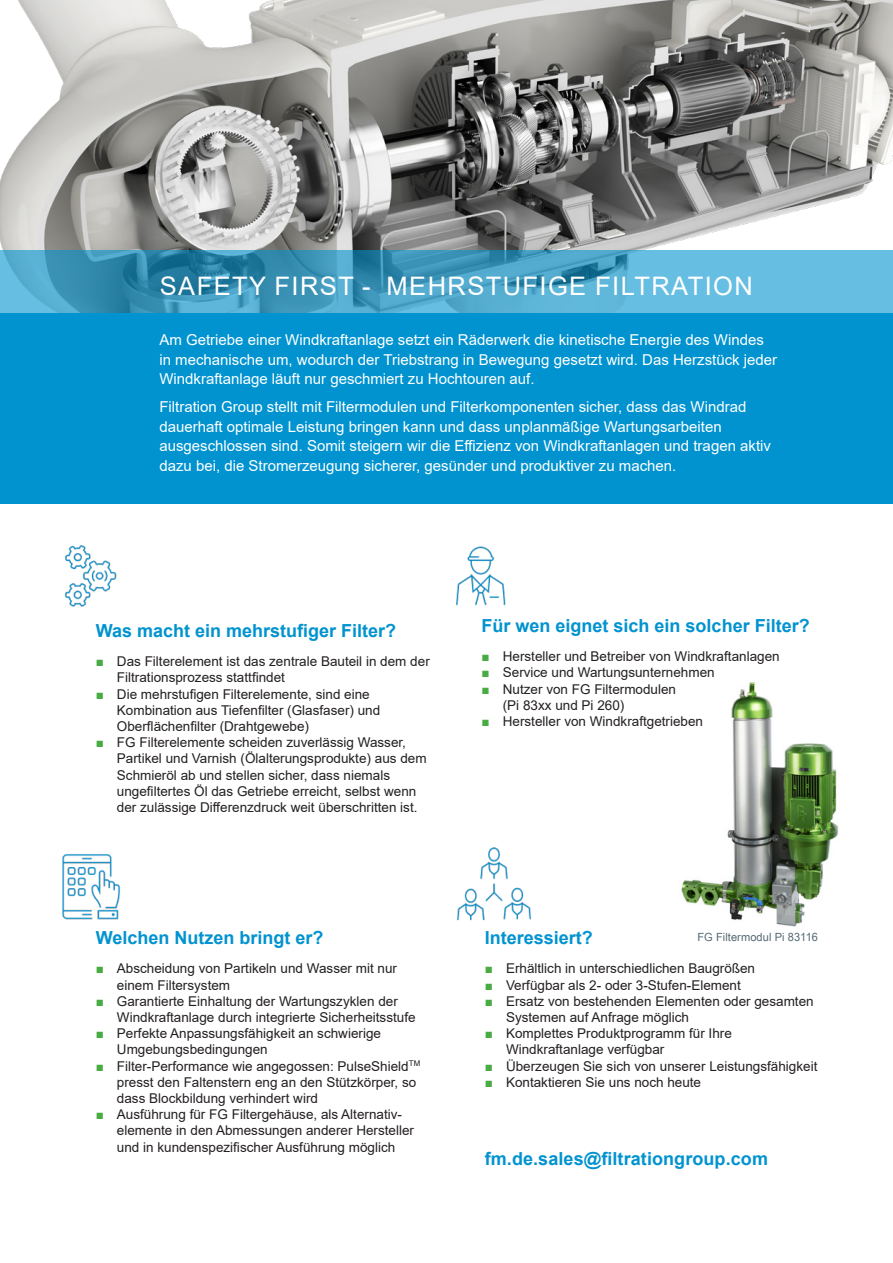
<style>
.page{position:relative;width:893px;height:1263px;background:#fff}
.page>*{position:absolute;margin:0;border:0;box-sizing:border-box;transform-origin:0 0}
.sidebar1_ttl{font:25.5px "Arial";letter-spacing:.055em;color:#fff}
.txt1{font:700 18px "Arial";color:#0093d0}
.DE_Subline{font:700 18px "Arial";color:#0093d0}
.sidebar1_b{font:15px/19.5px "Arial";color:#fff}
.t1{font:13.5px/16.2px "Arial";color:#231f20}
.DE_Bildunterzeile{font:11.25px "Arial Narrow";letter-spacing:.005em;color:#546973;scale:1.2 1}
.s1{color:#49ac43}
</style>
<div class="page">
<img style="left:0;top:0;width:893px;height:251px">
<svg style="left:0;top:251px;width:893px;height:63px;background:#4aa3c7"></svg>
<img style="left:456px;top:546px;width:50px;height:60px">
<img style="left:65px;top:545px;width:52px;height:62px">
<img style="left:62px;top:854px;width:58px;height:66px">
<img style="left:457px;top:847px;width:74px;height:74px">
<div style="left:0;top:314px;width:893px;height:190px;background:#0093d0"></div>
<img style="left:681px;top:682px;width:158px;height:245px">
<p class="sidebar1_ttl" style="left:160px;top:268px;width:594px">SAFETY FIRST - MEHRSTUFIGE FILTRATION</p>
<p class="sidebar1_b" style="left:159px;top:330px;width:619px">Am Getriebe einer Windkraftanlage setzt ein Räderwerk die kinetische Energie des Windes in mechanische um, wodurch der Triebstrang in Bewegung gesetzt wird. Das Herzstück jeder<br>Windkraftanlage läuft nur geschmiert zu Hochtouren auf.</p>
<p class="sidebar1_b" style="left:159px;top:397px;width:613px">Filtration Group stellt mit Filtermodulen und Filterkomponenten sicher, dass das Windrad dauerhaft optimale Leistung bringen kann und dass unplanmäßige Wartungsarbeiten ausgeschlossen sind. Somit steigern wir die Effizienz von Windkraftanlagen und tragen aktiv dazu bei, die Stromerzeugung sicherer, gesünder und produktiver zu machen.</p>
<p class="txt1" style="left:96px;top:618px;width:302px">Was macht ein mehrstufiger Filter?</p>
<p class="t1" style="left:117px;top:653px;width:314px;text-indent:-21px"><span class="s1">■</span> Das Filterelement ist das zentrale Bauteil in dem der<br>Filtrationsprozess stattfindet</p>
<p class="t1" style="left:117px;top:686px;width:265px;text-indent:-21px"><span class="s1">■</span> Die mehrstufigen Filterelemente, sind eine<br>Kombination aus Tiefenfilter (Glasfaser) und<br>Oberflächenfilter (Drahtgewebe)</p>
<p class="t1" style="left:117px;top:734px;width:311px;text-indent:-21px"><span class="s1">■</span> FG Filterelemente scheiden zuverlässig Wasser, Partikel und Varnish (Ölalterungsprodukte) aus dem Schmieröl ab und stellen sicher, dass niemals ungefiltertes Öl das Getriebe erreicht, selbst wenn der zulässige Differenzdruck weit überschritten ist.</p>
<p class="txt1" style="left:96px;top:925px;width:229px">Welchen Nutzen bringt er?</p>
<p class="t1" style="left:117px;top:960px;width:282px;text-indent:-21px"><span class="s1">■</span> Abscheidung von Partikeln und Wasser mit nur einem Filtersystem</p>
<p class="t1" style="left:117px;top:993px;width:300px;text-indent:-21px"><span class="s1">■</span> Garantierte Einhaltung der Wartungszyklen der<br>Windkraftanlage durch integrierte Sicherheitsstufe</p>
<p class="t1" style="left:117px;top:1025px;width:266px;text-indent:-21px"><span class="s1">■</span> Perfekte Anpassungsfähigkeit an schwierige<br>Umgebungsbedingungen</p>
<p class="t1" style="left:117px;top:1058px;width:305px;text-indent:-21px"><span class="s1">■</span> Filter-Performance wie angegossen: PulseShield<sup>TM </sup>presst den Faltenstern eng an den Stützkörper, so dass Blockbildung verhindert wird</p>
<p class="t1" style="left:117px;top:1106px;width:299px;text-indent:-21px"><span class="s1">■</span> Ausführung für FG Filtergehäuse, als Alternativ&shy;elemente in den Abmessungen anderer Hersteller und in kundenspezifischer Ausführung möglich</p>
<p class="DE_Subline" style="left:482px;top:613px;width:330px">Für wen eignet sich ein solcher Filter?</p>
<p class="t1" style="left:482px;top:648px;width:300px"><span class="s1">■</span> Hersteller und Betreiber von Windkraftanlagen</p>
<p class="t1" style="left:482px;top:664px;width:235px"><span class="s1">■</span> Service und Wartungsunternehmen</p>
<p class="t1" style="left:503px;top:681px;width:175px;text-indent:-21px"><span class="s1">■</span> Nutzer von FG Filtermodulen (Pi 83xx und Pi 260)</p>
<p class="t1" style="left:482px;top:713px;width:223px"><span class="s1">■</span> Hersteller von Windkraftgetrieben</p>
<p class="txt1" style="left:485px;top:925px;width:110px">Interessiert?</p>
<p class="t1" style="left:485px;top:960px;width:272px"><span class="s1">■</span> Erhältlich in unterschiedlichen Baugrößen</p>
<p class="t1" style="left:485px;top:977px;width:258px"><span class="s1">■</span> Verfügbar als 2- oder 3-Stufen-Element</p>
<p class="t1" style="left:506px;top:993px;width:309px;text-indent:-21px"><span class="s1">■</span> Ersatz von bestehenden Elementen oder gesamten<br>Systemen auf Anfrage möglich</p>
<p class="t1" style="left:506px;top:1025px;width:227px;text-indent:-21px"><span class="s1">■</span> Komplettes Produktprogramm für Ihre<br>Windkraftanlage verfügbar</p>
<p class="t1" style="left:485px;top:1058px;width:334px"><span class="s1">■</span> Überzeugen Sie sich von unserer Leistungsfähigkeit</p>
<p class="t1" style="left:485px;top:1074px;width:218px"><span class="s1">■</span> Kontaktieren Sie uns noch heute</p>
<p class="DE_Bildunterzeile" style="left:697px;top:929px;width:102px">FG Filtermodul Pi 83116</p>
<p class="DE_Subline" style="left:485px;top:1146px;width:285px">fm.de.sales@filtrationgroup.com</p>
</div>
